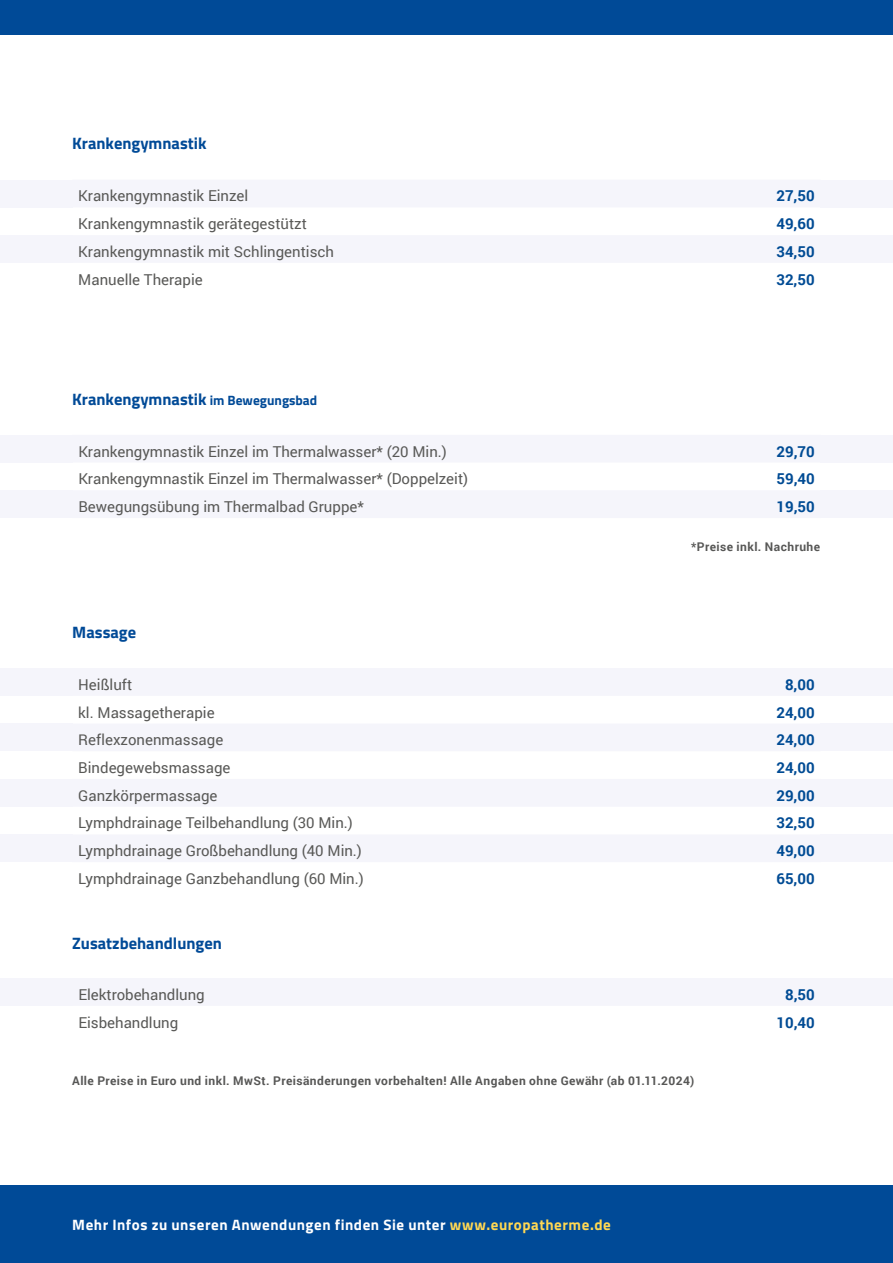
<style>
.page{position:relative;width:893px;height:1263px;background:#fff}
.page>*{position:absolute;margin:0;border:0;box-sizing:border-box;transform-origin:0 0}
.t1{font:700 16.5px "Titillium Web";color:#004a97}
.t2{font:15px "Roboto";color:#595957}
.t3{font:700 15px "Roboto";color:#004b94}
.Fließtext_9pt___12pt_light{font:700 15px "Titillium Web";letter-spacing:.035em;color:#fff}
.Fließtext_9pt___12pt_light-2{font:700 12px "Roboto";letter-spacing:.035em;color:#575756}
.s1{font-size:13.5px}
.s2{color:#ffd852}
</style>
<div class="page">
<div style="left:0;top:1185px;width:893px;height:78px;background:#004a97"></div>
<div style="left:0;top:0;width:893px;height:34px;background:#004a97"></div>
<div style="left:0;top:180px;width:72px;height:27px;background:#f5f5fb"></div>
<div style="left:0;top:235px;width:72px;height:28px;background:#f5f5fb"></div>
<div style="left:821px;top:180px;width:72px;height:27px;background:#f5f5fb"></div>
<div style="left:821px;top:235px;width:72px;height:28px;background:#f5f5fb"></div>
<div style="left:0;top:435px;width:72px;height:28px;background:#f5f5fb"></div>
<div style="left:0;top:490px;width:72px;height:28px;background:#f5f5fb"></div>
<div style="left:821px;top:435px;width:72px;height:27px;background:#f5f5fb"></div>
<div style="left:821px;top:490px;width:72px;height:28px;background:#f5f5fb"></div>
<div style="left:0;top:668px;width:72px;height:28px;background:#f5f5fb"></div>
<div style="left:0;top:779px;width:72px;height:28px;background:#f5f5fb"></div>
<div style="left:0;top:723px;width:72px;height:28px;background:#f5f5fb"></div>
<div style="left:821px;top:668px;width:72px;height:28px;background:#f5f5fb"></div>
<div style="left:821px;top:779px;width:72px;height:28px;background:#f5f5fb"></div>
<div style="left:821px;top:723px;width:72px;height:28px;background:#f5f5fb"></div>
<div style="left:0;top:834px;width:72px;height:28px;background:#f5f5fb"></div>
<div style="left:821px;top:834px;width:72px;height:28px;background:#f5f5fb"></div>
<div style="left:0;top:978px;width:72px;height:28px;background:#f5f5fb"></div>
<div style="left:821px;top:978px;width:72px;height:28px;background:#f5f5fb"></div>
<p class="t1" style="left:72px;top:131px;width:136px">Krankengymnastik</p>
<p class="t2" style="left:78px;top:186px;width:171px">Krankengymnastik Einzel</p>
<p class="t3" style="left:776px;top:185px;width:40px">27,50</p>
<p class="t2" style="left:78px;top:213px;width:230px">Krankengymnastik gerätegestützt</p>
<p class="t3" style="left:776px;top:213px;width:40px">49,60</p>
<p class="t2" style="left:78px;top:241px;width:257px">Krankengymnastik mit Schlingentisch</p>
<p class="t3" style="left:776px;top:241px;width:40px">34,50</p>
<p class="t2" style="left:78px;top:269px;width:126px">Manuelle Therapie</p>
<p class="t3" style="left:776px;top:269px;width:40px">32,50</p>
<p class="t1" style="left:72px;top:386px;width:246px">Krankengymnastik <span class="s1">im Bewegungsbad</span></p>
<p class="t2" style="left:78px;top:441px;width:370px">Krankengymnastik Einzel im Thermalwasser* (20 Min.)</p>
<p class="t3" style="left:776px;top:441px;width:40px">29,70</p>
<p class="t2" style="left:78px;top:468px;width:391px">Krankengymnastik Einzel im Thermalwasser* (Doppelzeit)</p>
<p class="t3" style="left:776px;top:468px;width:40px">59,40</p>
<p class="t2" style="left:78px;top:496px;width:287px">Bewegungsübung im Thermalbad Gruppe*</p>
<p class="t3" style="left:776px;top:496px;width:40px">19,50</p>
<p class="t1" style="left:72px;top:620px;width:65px">Massage</p>
<p class="Fließtext_9pt___12pt_light-2" style="left:691px;top:538px;width:130px">*Preise inkl. Nachruhe</p>
<p class="t2" style="left:78px;top:674px;width:56px">Heißluft</p>
<p class="t3" style="left:785px;top:674px;width:31px">8,00</p>
<p class="t2" style="left:78px;top:702px;width:138px">kl. Massagetherapie</p>
<p class="t3" style="left:776px;top:702px;width:40px">24,00</p>
<p class="t2" style="left:78px;top:729px;width:146px">Reflexzonenmassage</p>
<p class="t3" style="left:776px;top:729px;width:40px">24,00</p>
<p class="t2" style="left:78px;top:757px;width:154px">Bindegewebsmassage</p>
<p class="t3" style="left:776px;top:757px;width:40px">24,00</p>
<p class="t2" style="left:78px;top:785px;width:141px">Ganzkörpermassage</p>
<p class="t3" style="left:776px;top:785px;width:40px">29,00</p>
<p class="t2" style="left:78px;top:812px;width:276px">Lymphdrainage Teilbehandlung (30 Min.)</p>
<p class="t3" style="left:776px;top:812px;width:40px">32,50</p>
<p class="t2" style="left:78px;top:840px;width:285px">Lymphdrainage Großbehandlung (40 Min.)</p>
<p class="t3" style="left:776px;top:840px;width:40px">49,00</p>
<p class="t2" style="left:78px;top:868px;width:287px">Lymphdrainage Ganzbehandlung (60 Min.)</p>
<p class="t3" style="left:776px;top:868px;width:40px">65,00</p>
<p class="t1" style="left:72px;top:930px;width:151px">Zusatzbehandlungen</p>
<p class="t2" style="left:78px;top:984px;width:128px">Elektrobehandlung</p>
<p class="t3" style="left:785px;top:984px;width:31px">8,50</p>
<p class="t2" style="left:78px;top:1012px;width:101px">Eisbehandlung</p>
<p class="t3" style="left:776px;top:1011px;width:40px">10,40</p>
<p class="Fließtext_9pt___12pt_light-2" style="left:72px;top:1072px;width:624px">Alle Preise in Euro und inkl. MwSt. Preisänderungen vorbehalten! Alle Angaben ohne Gewähr (ab 01.11.2024)</p>
<p class="Fließtext_9pt___12pt_light" style="left:72px;top:1213px;width:540px">Mehr Infos zu unseren Anwendungen finden Sie unter <span class="s2">www.europatherme.de</span></p>
</div>
